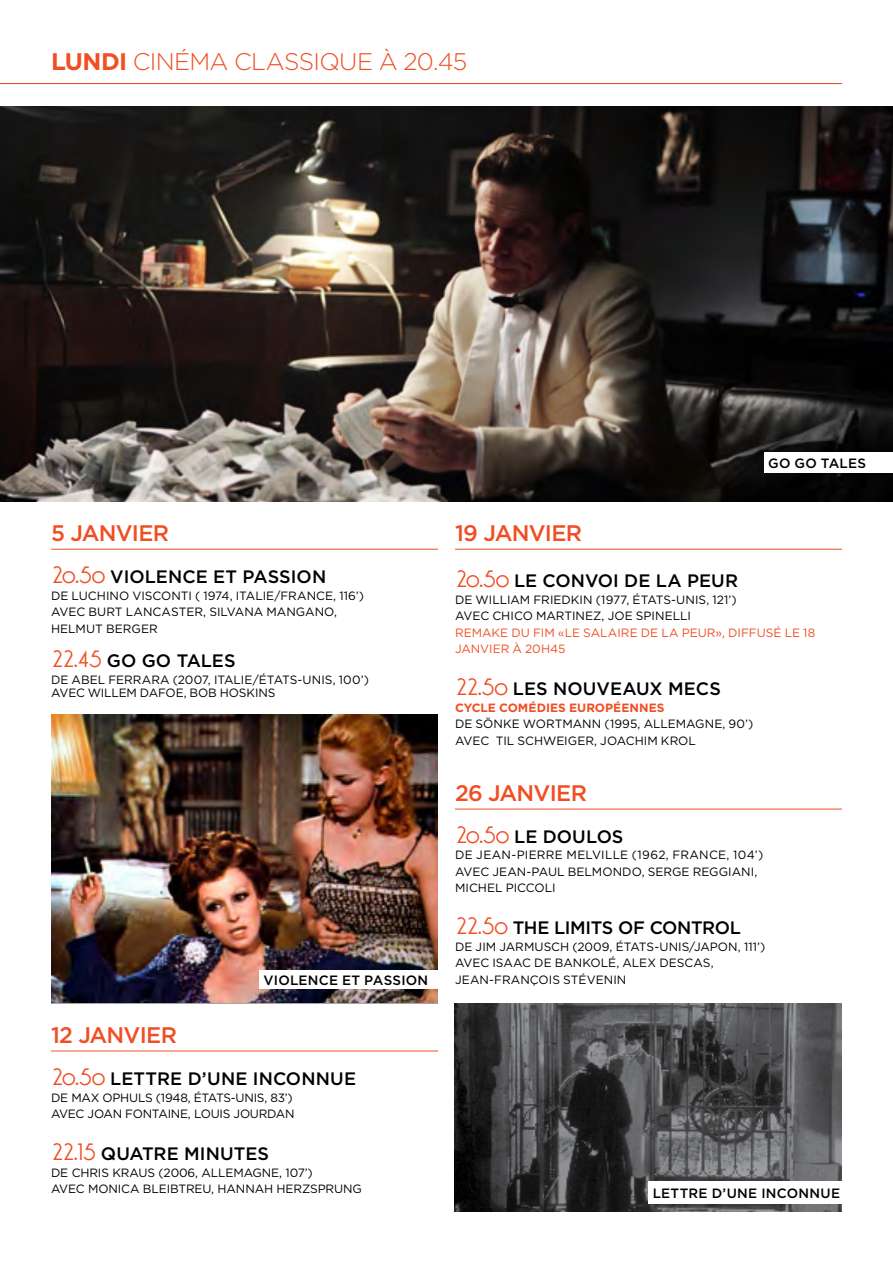
<style>
.page{position:relative;width:893px;height:1263px;background:#fff}
.page>*{position:absolute;margin:0;border:0;box-sizing:border-box;transform-origin:0 0}
.t1{font:300 24px "Gotham";letter-spacing:-.03em;color:#f04e23}
.t2{font:700 24px "Gotham";color:#f04e23}
.t3{font:500 22.5px "Gotham";letter-spacing:-.035em;color:#f04e23}
.t4{font:22.5px "Oksana MOD";color:#f04e23}
.t5{font:500 18px "Gotham";letter-spacing:.005em;color:#000}
.t6{font:500 13.5px "Gotham";letter-spacing:.015em;color:#000}
.t7{font:12px/16.5px "Gotham";letter-spacing:-.005em;color:#000}
.t8{font:12px/16.5px "Gotham";color:#f04e23}
.t9{font:700 12px "Gotham";letter-spacing:.005em;color:#f04e23}
.s1{font-weight:700}
.s2{font-family:"Oksana MOD";font-weight:400;font-size:22.5px;color:#f04e23}
.s3{font-family:"Gotham";font-weight:500;font-size:18px;color:#000}
</style>
<div class="page">
<hr style="left:0;top:83px;width:842px;height:1px;background:#f04e23">
<hr style="left:51px;top:549px;width:387px;height:1px;background:#f04e23">
<img style="left:0;top:107px;width:893px;height:395px">
<hr style="left:51px;top:1050px;width:387px;height:1px;background:#f04e23">
<div style="left:764px;top:453px;width:129px;height:20px;background:#fff"></div>
<hr style="left:455px;top:549px;width:387px;height:1px;background:#f04e23">
<hr style="left:455px;top:809px;width:387px;height:1px;background:#f04e23">
<img style="left:51px;top:714px;width:387px;height:288px">
<img style="left:455px;top:1003px;width:387px;height:209px">
<div style="left:259px;top:971px;width:187px;height:18px;background:#fff"></div>
<div style="left:648px;top:1181px;width:212px;height:22px;background:#fff"></div>
<h1 class="t2" style="left:51px;top:46px;width:17px">LUN</h1>
<h1 class="t1" style="left:101px;top:47px;width:368px"><span class="s1">DI</span> CINÉMA CLASSI QUE À 20.45</h1>
<p class="t6" style="left:768px;top:455px;width:99px">GO GO TALES</p>
<h2 class="t3" style="left:51px;top:518px;width:120px">5 JANVI ER</h2>
<h3 class="t5" style="left:51px;top:565px;width:252px"><span class="s2">20.50</span> VIO LENCE ET PASSION</h3>
<p class="t7" style="left:51px;top:587px;width:315px">DE LUCHINO VISCONTI ( 1974, ITALIE/FRANCE, 116’)<br>AVEC BURT LANCASTER, SILVANA MANGANO,<br>HELMUT BERGER</p>
<h3 class="t5" style="left:51px;top:649px;width:186px"><span class="s2">22.45</span> GO GO TALES</h3>
<p class="t7" style="left:51px;top:672px;width:319px;line-height:13.5px">DE ABEL FERRARA (2007, ITALIE/ÉTATS-UNIS, 100’)<br>AVEC WILLEM DAFOE, BOB HOSKINS</p>
<h2 class="t3" style="left:455px;top:518px;width:129px">19 JANVI ER</h2>
<h2 class="t4" style="left:455px;top:561px;width:102px">20.50 <span class="s3">LE CON</span></h2>
<h3 class="t5" style="left:585px;top:569px;width:155px">VOI DE LA PEUR</h3>
<p class="t7" style="left:455px;top:591px;width:283px">DE WILLIAM FRIEDKIN (1977, ÉTATS-UNIS, 121’)<br>AVEC CHICO MARTINEZ, JOE SPINELLI</p>
<p class="t8" style="left:455px;top:624px;width:362px">REMAKE DU FIM «LE SALAIRE DE LA PEUR», DIFFUSÉ LE 18<br>JANVIER À 20H45</p>
<h3 class="t5" style="left:455px;top:677px;width:267px"><span class="s2">22.50</span> LES NO UVEAUX MECS</h3>
<p class="t9" style="left:455px;top:700px;width:211px">CYCLE COMÉDIES EUROPÉENNES</p>
<p class="t7" style="left:455px;top:715px;width:300px">D E SÖNKE WORTMANN (1995, ALLEMAGNE, 90’)<br>AVEC TIL SCHWEIGER, JOACHIM KROL</p>
<h2 class="t3" style="left:455px;top:778px;width:134px">26 JANVI ER</h2>
<h3 class="t5" style="left:455px;top:825px;width:170px"><span class="s2">20.50</span> LE DOULOS</h3>
<p class="t7" style="left:455px;top:847px;width:310px">DE JEAN-PIERRE MELVILLE (1962, FRANCE, 104’)<br>AVEC JEAN-PAUL BELMONDO, SERGE REGGIANI,<br>MICHEL PICCOLI</p>
<h3 class="t5" style="left:455px;top:916px;width:209px"><span class="s2">22.50</span> TH E LI MITS OF CONT</h3>
<h3 class="t5" style="left:702px;top:916px;width:40px">ROL</h3>
<p class="t7" style="left:455px;top:938px;width:312px">D E JIM JARMUSCH (2009, ÉTATS-UNIS/JAPON, 111’)<br>AVEC ISAAC DE BANKOLÉ, ALEX DESCAS,</p>
<p class="t6" style="left:264px;top:971px;width:10px">VIO</p>
<p class="t6" style="left:290px;top:971px;width:121px">LENCE ET PASSION</p>
<p class="t7" style="left:455px;top:971px;width:173px">JEAN-FRANÇOIS STÉVENIN</p>
<h2 class="t3" style="left:51px;top:1020px;width:128px">12 JANVI ER</h2>
<h3 class="t5" style="left:51px;top:1067px;width:216px"><span class="s2">20.50</span> LETTRE D’UN E INCONN</h3>
<h3 class="t5" style="left:330px;top:1067px;width:27px">UE</h3>
<p class="t7" style="left:51px;top:1089px;width:245px">D E MAX OPHULS (1948, ÉTATS-UNIS, 83’)<br>AVEC JOAN FONTAINE, LOUIS JOURDAN</p>
<h3 class="t5" style="left:51px;top:1142px;width:220px"><span class="s2">22.15</span> QUATRE MIN UTES</h3>
<p class="t7" style="left:51px;top:1164px;width:312px">DE CHRIS KRAUS (2006, ALLEMAGNE, 107’)<br>AVEC MONICA BLEIBTREU, HANNAH HERZSPRUNG</p>
<p class="t6" style="left:653px;top:1184px;width:120px">LETTRE D’UN E INCONN</p>
<p class="t6" style="left:820px;top:1184px;width:21px">UE</p>
</div>
